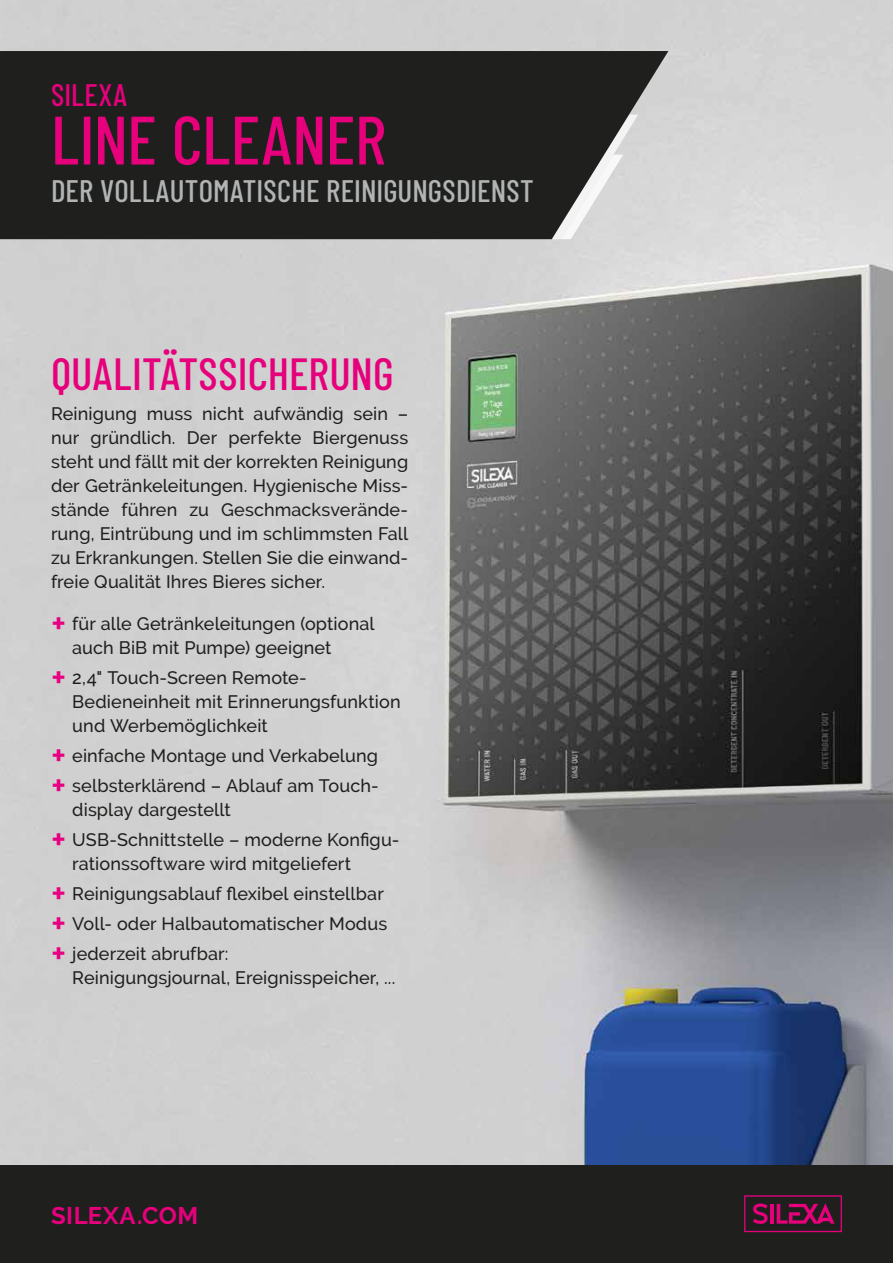
<style>
.page{position:relative;width:893px;height:1263px;background:#fff}
.page>*{position:absolute;margin:0;border:0;box-sizing:border-box;transform-origin:0 0}
.t1{font:500 68.25px "Barlow Condensed";color:#e6007c}
.t2{font:500 45px "Barlow Condensed";letter-spacing:.005em;color:#e6007c}
.t3{font:500 31.05px "Barlow Condensed";letter-spacing:.005em;color:#b1b4b4}
.t4{font:500 31.05px "Barlow Condensed";letter-spacing:.02em;color:#e6007c}
.t5{font:700 24px "Raleway";letter-spacing:.02em;color:#e6007c}
.t6{font:500 18px/24px "Raleway";letter-spacing:.005em;color:#1f201e}
.s1{font-weight:600;font-size:36px;color:#e70081}
</style>
<div class="page">
<div style="left:0;top:1164px;width:893px;height:99px;background:#1f201e"></div>
<img style="left:0;top:0;width:893px;height:1164px">
<svg style="left:0;top:51px;width:668px;height:188px;background:#2f302e"></svg>
<svg style="left:744px;top:1195px;width:98px;height:37px"></svg>
<h3 class="t4" style="left:51px;top:72px;width:77px">SILEXA</h3>
<h1 class="t1" style="left:51px;top:91px;width:336px">LINE CLEANER</h1>
<h3 class="t3" style="left:51px;top:168px;width:484px">DER VOLLAUTOMATISCHE REINIGUNGSDIENST</h3>
<h2 class="t2" style="left:51px;top:341px;width:344px">QUALITÄTSSICHERUNG</h2>
<p class="t6" style="left:51px;top:401px;width:359px;text-align:justify">Reinigung muss nicht aufwändig sein – nur gründlich. Der perfekte Biergenuss steht und fällt mit der korrekten Reinigung der Getränkeleitungen. Hygienische Miss&shy;stände führen zu Geschmacksverände&shy;rung, Eintrübung und im schlimmsten Fall zu Erkrankungen. Stellen Sie die einwand&shy;freie Qualität Ihres Bieres sicher.</p>
<p class="t6" style="left:72px;top:611px;width:304px;text-indent:-21px"><span class="s1">+</span> für alle Getränkeleitungen (optional auch BiB mit Pumpe) geeignet</p>
<p class="t6" style="left:72px;top:665px;width:330px;text-indent:-21px"><span class="s1">+</span> 2,4" Touch-Screen Remote-<br>Bedieneinheit mit Erinnerungsfunktion und Werbemöglichkeit</p>
<p class="t6" style="left:51px;top:740px;width:329px;line-height:30px"><span class="s1">+</span> einfache Montage und Verkabelung <span class="s1">+</span> selbsterklärend – Ablauf am Touch-</p>
<p class="t6" style="left:51px;top:794px;width:350px;line-height:30px;text-indent:21px">display dargestellt<br><span class="s1">+</span> USB-Schnittstelle – moderne Konfigu-</p>
<p class="t6" style="left:51px;top:848px;width:338px;line-height:30px;text-indent:21px">rationssoftware wird mitgeliefert<br><span class="s1">+</span> Reinigungsablauf flexibel einstellbar <span class="s1">+</span> Voll- oder Halbautomatischer Modus <span class="s1">+</span> jederzeit abrufbar:</p>
<p class="t6" style="left:72px;top:965px;width:325px">Reinigungsjournal, Ereignisspeicher, ...</p>
<h3 class="t5" style="left:51px;top:1201px;width:149px">SILEXA.COM</h3>
</div>
